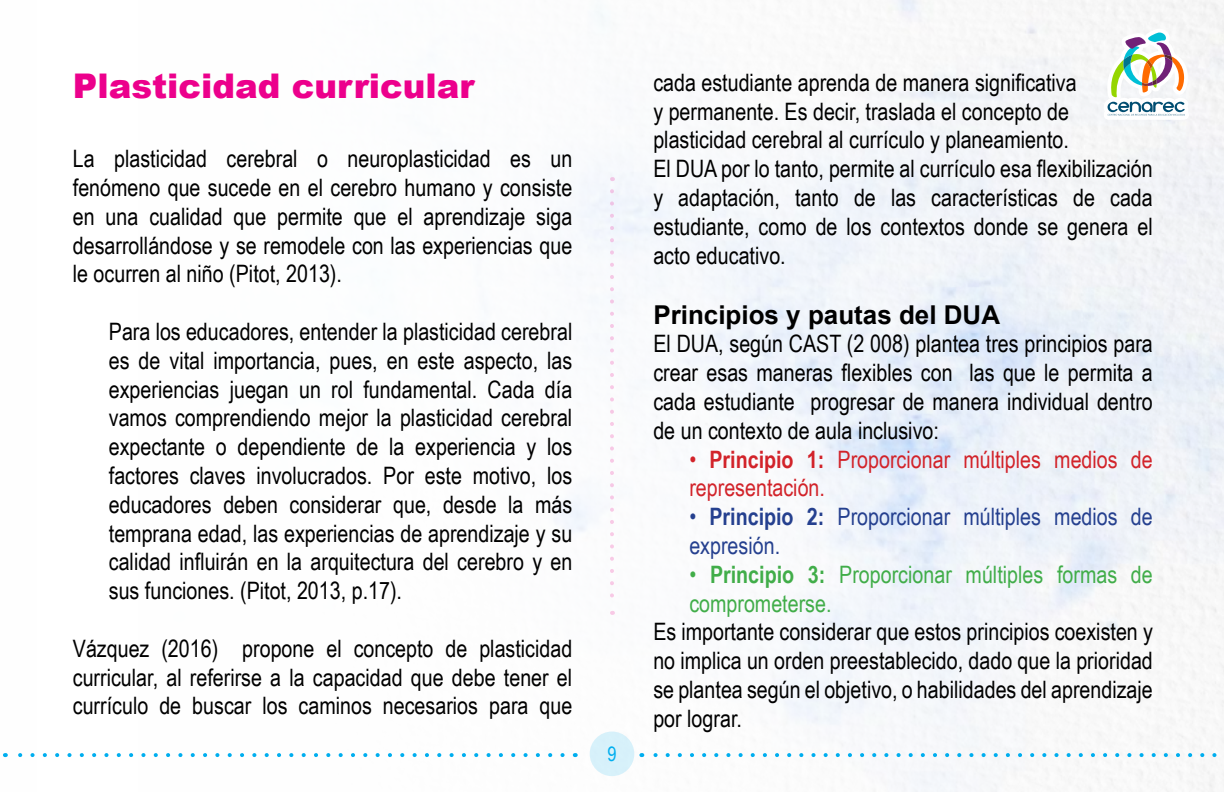
<style>
.page{position:relative;width:1224px;height:792px;background:#fff}
.page>*{position:absolute;margin:0;border:0;box-sizing:border-box;transform-origin:0 0}
.t1{font:900 34px "Arial";color:#ec008c}
.t2{font:700 26px "Arial";color:#000}
.t3{font:24px/28.8px "Arial Narrow";color:#000;text-align:justify}
.t4{font:24px/28.8px "Arial Narrow";color:#d2232a}
.t5{font:24px/28.8px "Arial Narrow";color:#41ad49}
.t6{font:24px/28.8px "Arial Narrow";color:#25408f}
.t7{font:20px "Arial Narrow";color:#00aeef}
.s1{font-weight:700}
</style>
<div class="page">
<div style="left:0;top:0;width:1224px;height:792px;background:linear-gradient(to right,#fff,#eff2f7)"></div>
<svg style="left:1104px;top:29px;width:85px;height:91px"></svg>
<div style="left:590px;top:732px;width:44px;height:44px;background:#d7f1fa;border-radius:50%"></div>
<svg style="left:5px;top:753px;width:558px;height:4px"></svg>
<svg style="left:641px;top:753px;width:583px;height:4px"></svg>
<svg style="left:610px;top:191px;width:4px;height:424px"></svg>
<h1 class="t1" style="left:73px;top:61px;width:403px">Plasticidad curricular</h1>
<p class="t3" style="left:73px;top:143px;width:501px">La plasticidad cerebral o neuroplasticidad es un fenómeno que sucede en el cerebro humano y consiste en una cualidad que permite que el aprendizaje siga desarrollándose y se remodele con las experiencias que le ocurren al niño (Pitot, 2013).</p>
<p class="t3" style="left:109px;top:316px;width:465px">Para los educadores, entender la plasticidad cerebral es de vital importancia, pues, en este aspecto, las experiencias juegan un rol fundamental. Cada día vamos comprendiendo mejor la plasticidad cerebral expectante o dependiente de la experiencia y los factores claves involucrados. Por este motivo, los educadores deben considerar que, desde la más temprana edad, las experiencias de aprendizaje y su calidad influirán en la arquitectura del cerebro y en sus funciones. (Pitot, 2013, p.17).</p>
<p class="t3" style="left:73px;top:633px;width:501px">Vázquez (2016) propone el concepto de plasticidad curricular, al referirse a la capacidad que debe tener el currículo de buscar los caminos necesarios para que</p>
<p class="t7" style="left:607px;top:739px;width:11px">9</p>
<p class="t3" style="left:653px;top:67px;width:501px;text-align:left">cada estudiante aprenda de manera significativa<br>y permanente. Es decir, traslada el concepto de plasticidad cerebral al currículo y planeamiento.<br>El DUA por lo tanto, permite al currículo esa flexibilización y adaptación, tanto de las características de cada estudiante, como de los contextos donde se genera el acto educativo.</p>
<p class="t2" style="left:653px;top:297px;width:348px">Principios y pautas del DUA</p>
<p class="t3" style="left:653px;top:329px;width:501px">El DUA, según CAST (2 008) plantea tres principios para crear esas maneras flexibles con las que le permita a cada estudiante progresar de manera individual dentro de un contexto de aula inclusivo:</p>
<p class="t4" style="left:689px;top:444px;width:465px">• <span class="s1">Principio 1:</span> Proporcionar múltiples medios de representación.</p>
<p class="t6" style="left:689px;top:501px;width:465px">• <span class="s1">Principio 2:</span> Proporcionar múltiples medios de expresión.</p>
<p class="t5" style="left:689px;top:559px;width:465px">• <span class="s1">Principio 3:</span> Proporcionar múltiples formas de comprometerse.</p>
<p class="t3" style="left:653px;top:617px;width:501px">Es importante considerar que estos principios coexisten y no implica un orden preestablecido, dado que la prioridad se plantea según el objetivo, o habilidades del aprendizaje por lograr.</p>
</div>
